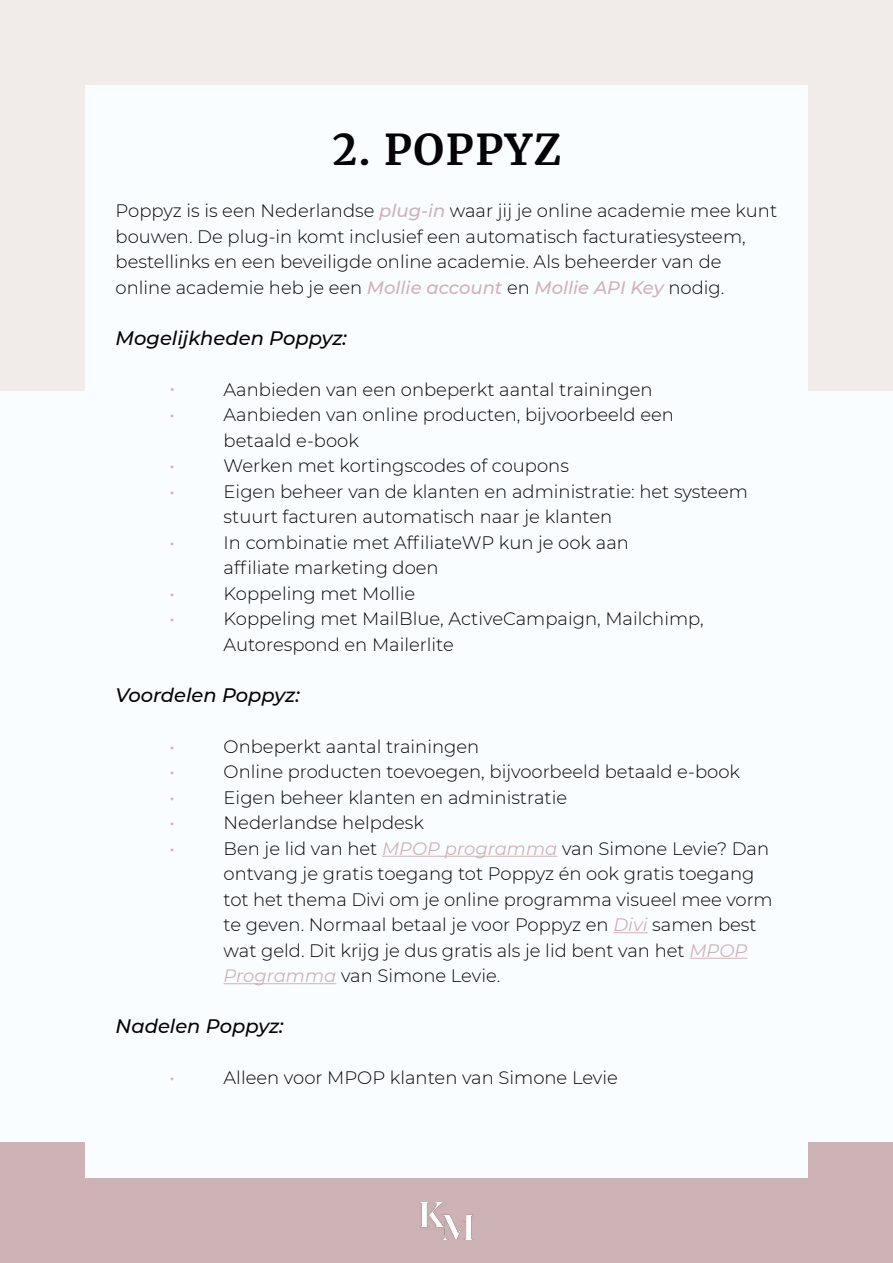
<style>
.page{position:relative;width:893px;height:1263px;background:#fafdff}
.page>*{position:absolute;margin:0;border:0;box-sizing:border-box;transform-origin:0 0}
.t1{font:700 42px "Merriweather";letter-spacing:.04em;color:#040407}
.t2{font:italic 500 19.5px "Montserrat";color:#040407}
.t3{font:300 18px/25.5px "Montserrat";color:#040407}
.t4{font:18px "Montserrat";color:#ceb3b6}
.s1{font-weight:500;font-style:italic;color:#ceb3b6}
.s2{font-weight:400;font-style:italic;color:#ceb3b6}
</style>
<div class="page">
<div style="left:0;top:0;width:893px;height:390px;background:#f1ece9"></div>
<div style="left:0;top:1142px;width:893px;height:121px;background:#ceb3b6"></div>
<div style="left:85px;top:85px;width:723px;height:1093px;background:#fafdff"></div>
<img style="left:420px;top:1202px;width:53px;height:37px">
<hr style="left:382px;top:856px;width:175px;height:1px;background:#ceb3b6">
<hr style="left:613px;top:932px;width:35px;height:1px;background:#ceb3b6">
<hr style="left:689px;top:958px;width:58px;height:1px;background:#ceb3b6">
<hr style="left:224px;top:983px;width:112px;height:1px;background:#ceb3b6">
<h1 class="t1" style="left:332px;top:121px;width:231px">2. POPPYZ</h1>
<p class="t3" style="left:116px;top:198px;width:663px">Poppyz is is een Nederlandse <span class="s1">plug-in</span> waar jij je online academie mee kunt bouwen. De plug-in komt inclusief een automatisch facturatiesysteem, bestellinks en een beveiligde online academie. Als beheerder van de online academie heb je een <span class="s1">Mollie account</span> en <span class="s1">Mollie API Key</span> nodig.</p>
<p class="t2" style="left:116px;top:324px;width:233px">Mogelijkheden Poppyz:</p>
<p class="t4" style="left:170px;top:377px;width:7px">•</p>
<p class="t3" style="left:224px;top:376px;width:431px">Aanbieden van een onbeperkt aantal trainingen</p>
<p class="t4" style="left:170px;top:402px;width:7px">•</p>
<p class="t3" style="left:224px;top:402px;width:452px">Aanbieden van online producten, bijvoorbeeld een betaald e-book</p>
<p class="t4" style="left:170px;top:454px;width:7px">•</p>
<p class="t3" style="left:224px;top:453px;width:347px">Werken met kortingscodes of coupons</p>
<p class="t4" style="left:170px;top:479px;width:7px">•</p>
<p class="t3" style="left:224px;top:478px;width:526px">Eigen beheer van de klanten en administratie: het systeem stuurt facturen automatisch naar je klanten</p>
<p class="t4" style="left:170px;top:530px;width:7px">•</p>
<p class="t3" style="left:224px;top:529px;width:407px">In combinatie met AffiliateWP kun je ook aan affiliate marketing doen</p>
<p class="t4" style="left:170px;top:581px;width:7px">•</p>
<p class="t3" style="left:224px;top:580px;width:193px">Koppeling met Mollie</p>
<p class="t4" style="left:170px;top:607px;width:7px">•</p>
<p class="t3" style="left:224px;top:606px;width:482px">Koppeling met MailBlue, ActiveCampaign, Mailchimp,<br>Autorespond en Mailerlite</p>
<p class="t2" style="left:116px;top:681px;width:186px">Voordelen Poppyz:</p>
<p class="t4" style="left:170px;top:734px;width:7px">•</p>
<p class="t3" style="left:224px;top:733px;width:257px">Onbeperkt aantal trainingen</p>
<p class="t4" style="left:170px;top:759px;width:7px">•</p>
<p class="t3" style="left:224px;top:759px;width:518px">Online producten toevoegen, bijvoorbeeld betaald e-book</p>
<p class="t4" style="left:170px;top:785px;width:7px">•</p>
<p class="t3" style="left:224px;top:784px;width:345px">Eigen beheer klanten en administratie</p>
<p class="t4" style="left:170px;top:811px;width:7px">•</p>
<p class="t3" style="left:224px;top:810px;width:202px">Nederlandse helpdesk</p>
<p class="t4" style="left:170px;top:836px;width:7px">•</p>
<p class="t3" style="left:224px;top:835px;width:551px">Ben je lid van het <span class="s2">MPOP programma</span> van Simone Levie? Dan ontvang je gratis toegang tot Poppyz én ook gratis toegang tot het thema Divi om je online programma visueel mee vorm te geven. Normaal betaal je voor Poppyz en <span class="s2">Divi</span> samen best wat geld. Dit krijg je dus gratis als je lid bent van het <span class="s2">MPOP Programma</span> van Simone Levie.</p>
<p class="t2" style="left:116px;top:1013px;width:170px">Nadelen Poppyz:</p>
<p class="t4" style="left:170px;top:1065px;width:7px">•</p>
<p class="t3" style="left:224px;top:1065px;width:396px">Alleen voor MPOP klanten van Simone Levie</p>
</div>
